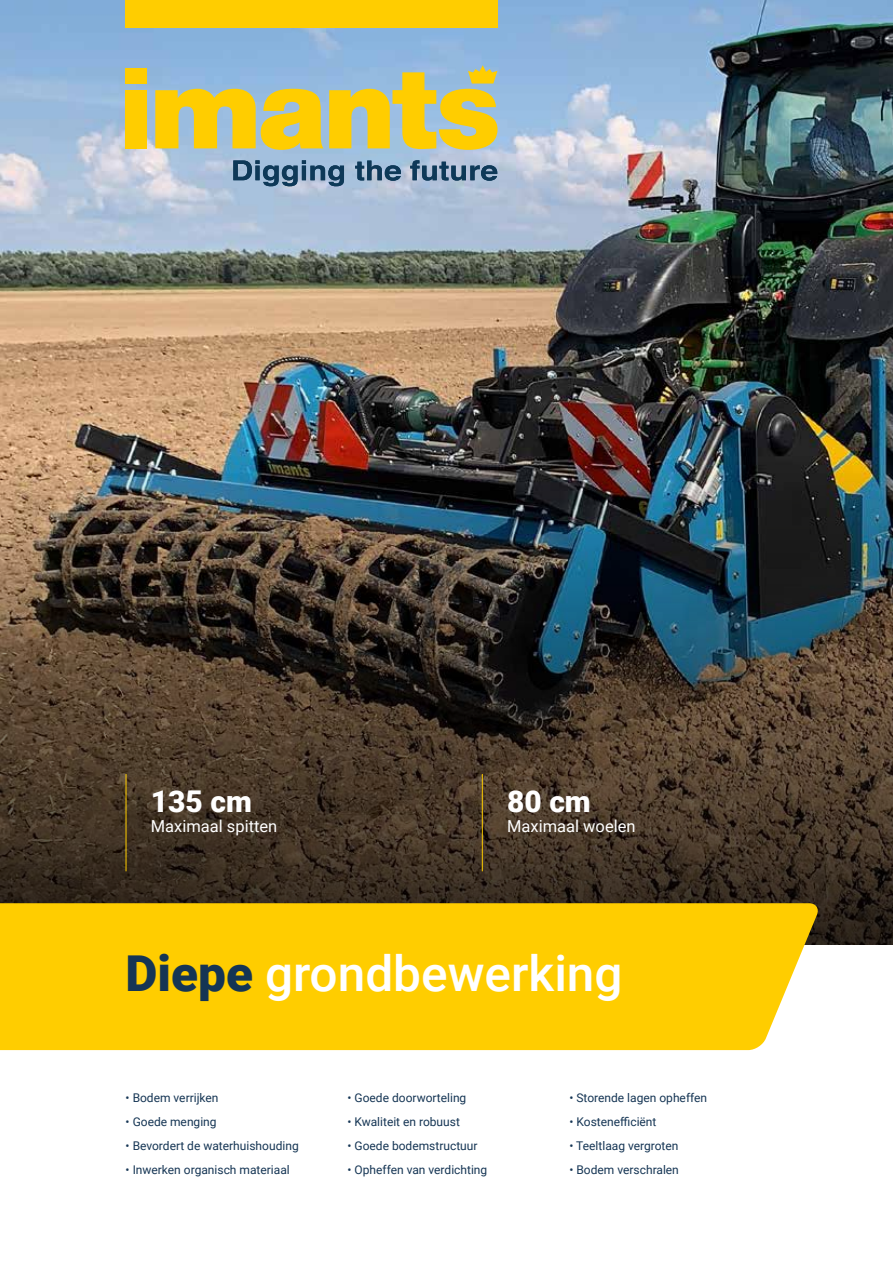
<style>
.page{position:relative;width:893px;height:1263px;background:#fff}
.page>*{position:absolute;margin:0;border:0;box-sizing:border-box;transform-origin:0 0}
.t1{font:500 49.5px "Roboto";color:#fff}
.t2{font:900 30px "Roboto";color:#fff}
.t3{font:16.5px "Roboto";color:#fff}
.t4{font:12px "Roboto";color:#153554}
.s1{font-weight:900;color:#153554}
</style>
<div class="page">
<img style="left:0;top:0;width:893px;height:459px">
<img style="left:0;top:459px;width:893px;height:486px">
<div style="left:125px;top:0;width:372px;height:28px;background:#ffcd00"></div>
<div style="left:125px;top:90px;width:22px;height:58px;background:#ffcd00"></div>
<div style="left:125px;top:68px;width:22px;height:15px;background:#ffcd00"></div>
<svg style="left:155px;top:89px;width:168px;height:61px"></svg>
<svg style="left:329px;top:65px;width:168px;height:85px"></svg>
<svg style="left:233px;top:160px;width:111px;height:26px"></svg>
<svg style="left:355px;top:161px;width:46px;height:20px"></svg>
<svg style="left:410px;top:160px;width:87px;height:21px"></svg>
<div style="left:0;top:903px;width:819px;height:147px;background:#ffcd00"></div>
<hr style="left:126px;top:774px;width:1px;height:97px;background:#ffcd00">
<hr style="left:482px;top:774px;width:1px;height:97px;background:#ffcd00">
<h2 class="t2" style="left:151px;top:780px;width:103px">135 cm</h2>
<h3 class="t3" style="left:151px;top:814px;width:128px">Maximaal spitten</h3>
<h2 class="t2" style="left:507px;top:780px;width:85px">80 cm</h2>
<h3 class="t3" style="left:507px;top:814px;width:130px">Maximaal woelen</h3>
<h1 class="t1" style="left:126px;top:938px;width:498px"><span class="s1">Diepe</span> grondbewerking</h1>
<p class="t4" style="left:126px;top:1089px;width:94px">• Bodem verrijken</p>
<p class="t4" style="left:126px;top:1113px;width:92px">• Goede menging</p>
<p class="t4" style="left:126px;top:1137px;width:175px">• Bevordert de waterhuishouding</p>
<p class="t4" style="left:126px;top:1161px;width:166px">• Inwerken organisch materiaal</p>
<p class="t4" style="left:348px;top:1089px;width:120px">• Goede doorworteling</p>
<p class="t4" style="left:348px;top:1113px;width:114px">• Kwaliteit en robuust</p>
<p class="t4" style="left:348px;top:1137px;width:131px">• Goede bodemstructuur</p>
<p class="t4" style="left:348px;top:1161px;width:141px">• Opheffen van verdichting</p>
<p class="t4" style="left:569px;top:1089px;width:139px">• Storende lagen opheffen</p>
<p class="t4" style="left:569px;top:1113px;width:89px">• Kostenefficiënt</p>
<p class="t4" style="left:569px;top:1137px;width:111px">• Teeltlaag vergroten</p>
<p class="t4" style="left:569px;top:1161px;width:111px">• Bodem verschralen</p>
</div>
